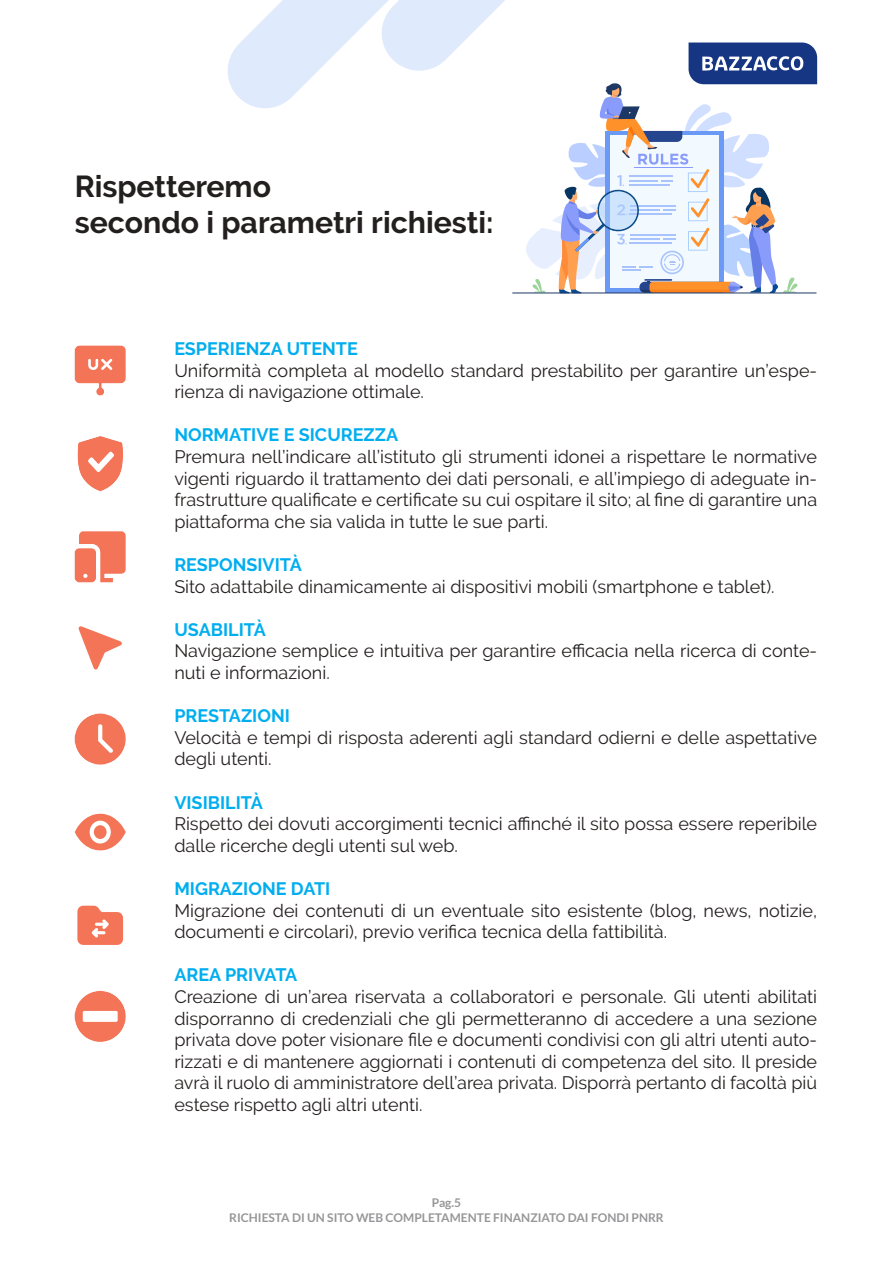
<style>
.page{position:relative;width:893px;height:1263px;background:#fff}
.page>*{position:absolute;margin:0;border:0;box-sizing:border-box;transform-origin:0 0}
.t1{font:700 30.3px/36.3px "Raleway";color:#241f1f}
.t2{font:18px/21.6px "Raleway";color:#241f1f}
.t3{font:700 18px "Raleway";color:#00aeef}
.t4{font:700 12px/14.4px "Lato";color:#969698;text-align:center}
</style>
<div class="page">
<hr style="left:512px;top:292px;width:304px;height:1px;background:#1d3864">
<svg style="left:526px;top:43px;width:291px;height:250px"></svg>
<svg style="left:75px;top:345px;width:51px;height:51px"></svg>
<svg style="left:77px;top:436px;width:46px;height:55px"></svg>
<svg style="left:75px;top:531px;width:51px;height:51px"></svg>
<svg style="left:78px;top:626px;width:44px;height:44px"></svg>
<svg style="left:75px;top:713px;width:51px;height:51px"></svg>
<svg style="left:75px;top:813px;width:51px;height:38px"></svg>
<div style="left:90px;top:821px;width:21px;height:22px;background:#fff;border-radius:50%"></div>
<div style="left:94px;top:825px;width:13px;height:14px;background:#f47458;border-radius:50%"></div>
<svg style="left:77px;top:905px;width:47px;height:40px"></svg>
<svg style="left:75px;top:990px;width:51px;height:52px"></svg>
<svg style="left:227px;top:0;width:331px;height:177px"></svg>
<svg style="left:313px;top:0;width:399px;height:139px"></svg>
<h1 class="t1" style="left:75px;top:168px;width:420px">Rispetteremo<br>secondo i parametri richiesti:</h1>
<p class="t3" style="left:174px;top:338px;width:185px">ESPERIENZA UTENTE</p>
<p class="t2" style="left:174px;top:359px;width:644px">Uniformità completa al modello standard prestabilito per garantire un’espe&shy;rienza di navigazione ottimale.</p>
<p class="t3" style="left:174px;top:425px;width:225px">NORMATIVE E SICUREZZA</p>
<p class="t2" style="left:174px;top:446px;width:644px;text-align:justify">Premura nell’indicare all’istituto gli strumenti idonei a rispettare le normative vigenti riguardo il trattamento dei dati personali, e all’impiego di adeguate in&shy;frastrutture qualificate e certificate su cui ospitare il sito; al fine di garantire una piattaforma che sia valida in tutte le sue parti.</p>
<p class="t3" style="left:174px;top:554px;width:129px">RESPONSIVITÀ</p>
<p class="t2" style="left:174px;top:575px;width:602px">Sito adattabile dinamicamente ai dispositivi mobili (smartphone e tablet).</p>
<p class="t3" style="left:174px;top:619px;width:93px">USABILITÀ</p>
<p class="t2" style="left:174px;top:640px;width:644px">Navigazione semplice e intuitiva per garantire efficacia nella ricerca di conte&shy;nuti e informazioni.</p>
<p class="t3" style="left:174px;top:706px;width:117px">PRESTAZIONI</p>
<p class="t2" style="left:174px;top:727px;width:644px">Velocità e tempi di risposta aderenti agli standard odierni e delle aspettative degli utenti.</p>
<p class="t3" style="left:174px;top:792px;width:90px">VISIBILITÀ</p>
<p class="t2" style="left:174px;top:813px;width:644px">Rispetto dei dovuti accorgimenti tecnici affinché il sito possa essere reperibile dalle ricerche degli utenti sul web.</p>
<p class="t3" style="left:174px;top:878px;width:158px">MIGRAZIONE DATI</p>
<p class="t2" style="left:174px;top:899px;width:644px">Migrazione dei contenuti di un eventuale sito esistente (blog, news, notizie, documenti e circolari), previo verifica tecnica della fattibilità.</p>
<p class="t3" style="left:174px;top:965px;width:124px">AREA PRIVATA</p>
<p class="t2" style="left:174px;top:986px;width:644px;text-align:justify">Creazione di un’area riservata a collaboratori e personale. Gli utenti abilitati disporranno di credenziali che gli permetteranno di accedere a una sezione privata dove poter visionare file e documenti condivisi con gli altri utenti auto&shy;rizzati e di mantenere aggiornati i contenuti di competenza del sito. Il preside avrà il ruolo di amministratore dell’area privata. Disporrà pertanto di facoltà più estese rispetto agli altri utenti.</p>
<p class="t4" style="left:229px;top:1195px;width:436px">Pag.5<br>RICHIESTA DI UN SITO WEB COMPLETAMENTE FINANZIATO DAI FONDI PNRR</p>
</div>
